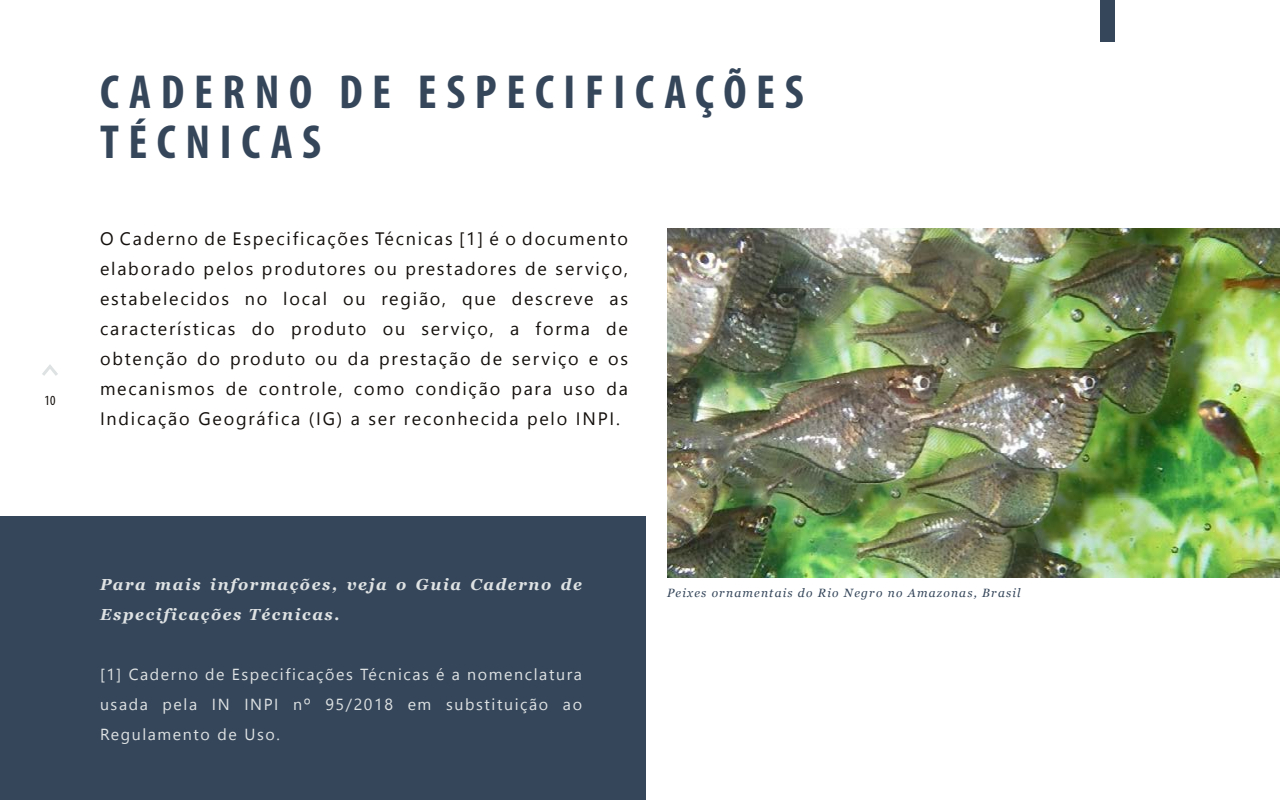
<style>
.page{position:relative;width:1280px;height:800px;background:#fff}
.page>*{position:absolute;margin:0;border:0;box-sizing:border-box;transform-origin:0 0}
.t1{font:700 condensed 48px/50px "Myriad Pro";letter-spacing:.2em;color:#35465a}
.t2{font:18px/30px "Segoe UI";letter-spacing:.1em;color:#130f0c;text-align:justify}
.t3{font:16px/30px "Segoe UI";letter-spacing:.1em;color:#dee2e3;text-align:justify}
.t4{font:italic 700 16px/30px "Georgia";letter-spacing:.1em;color:#dee2e3}
.t5{font:condensed 14px "Myriad Pro";color:#130f0c}
.t6{font:italic 12px "Georgia";letter-spacing:.1em;color:#35465a}
</style>
<div class="page">
<svg style="left:42px;top:364px;width:16px;height:12px"></svg>
<div style="left:1100px;top:0;width:15px;height:42px;background:#35465a"></div>
<div style="left:0;top:516px;width:646px;height:284px;background:#35465a"></div>
<img style="left:667px;top:229px;width:613px;height:349px">
<p class="t5" style="left:45px;top:392px;width:12px">10</p>
<h1 class="t1" style="left:100px;top:66px;width:705px">CADERNO DE ESPECIFICAÇÕES<br>TÉCNICAS</h1>
<p class="t2" style="left:100px;top:223px;width:530px">O Caderno de Especificações Técnicas [1] é o documento elaborado pelos produtores ou prestadores de serviço, estabelecidos no local ou região, que descreve as características do produto ou serviço, a forma de obtenção do produto ou da prestação de serviço e os mecanismos de controle, como condição para uso da Indicação Geográfica (IG) a ser reconhecida pelo INPI.</p>
<p class="t4" style="left:100px;top:569px;width:484px">Para mais informações, veja o Guia Caderno de<br>Especificações Técnicas.</p>
<p class="t3" style="left:100px;top:659px;width:484px">[1] Caderno de Especificações Técnicas é a nomenclatura usada pela IN INPI nº 95/2018 em substituição ao Regulamento de Uso.</p>
<p class="t6" style="left:667px;top:585px;width:355px">Peixes ornamentais do Rio Negro no Amazonas, Brasil</p>
</div>
